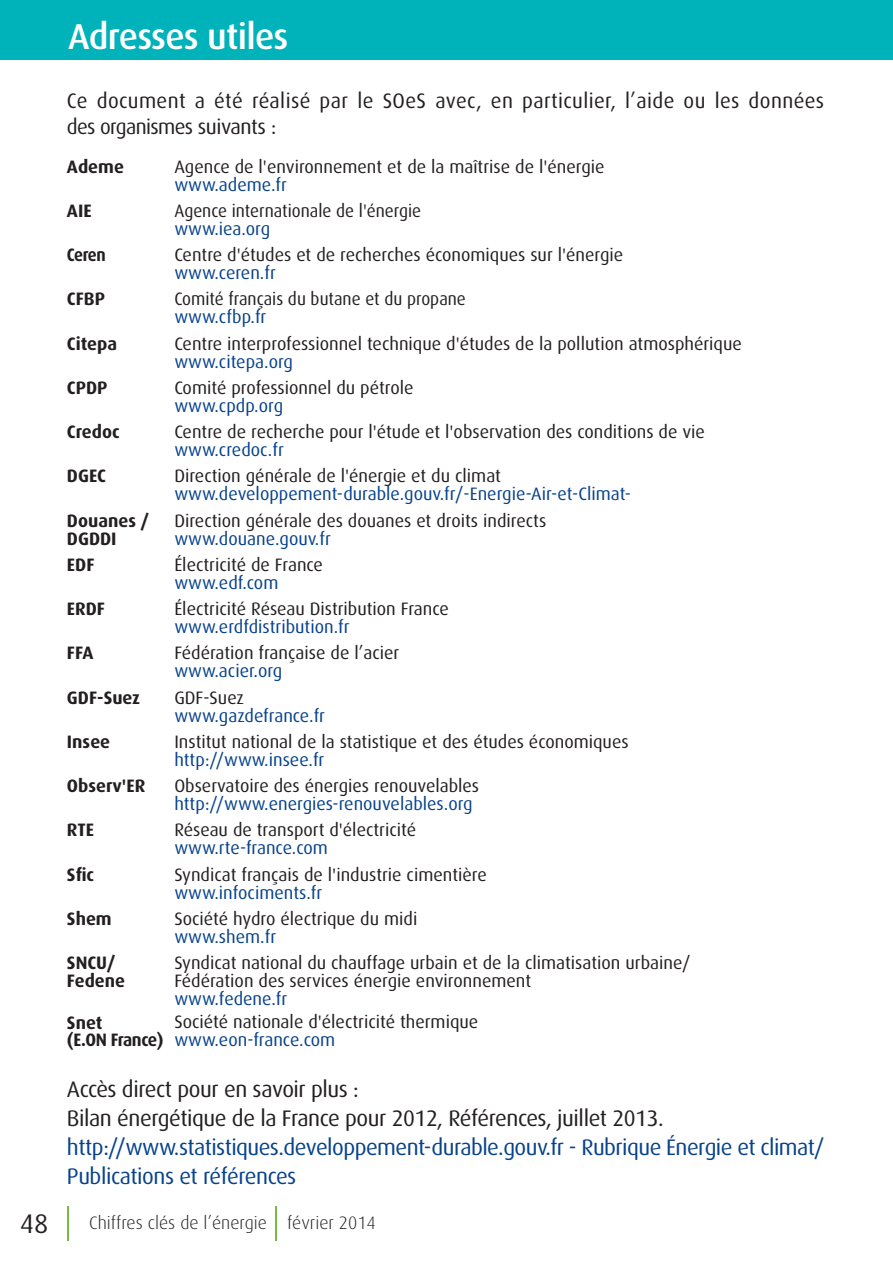
<style>
.page{position:relative;width:893px;height:1276px;background:#fff}
.page>*{position:absolute;margin:0;border:0;box-sizing:border-box;transform-origin:0 0}
.t1{font:500 36px "Dax OT";letter-spacing:-.02em;color:#fff}
.t2{font:27px "Dax OT";color:#231f20}
.t3{font:22.5px/28.8px "Dax OT";letter-spacing:-.025em;color:#07428b}
.t4{font:22.5px/28.8px "Dax OT";letter-spacing:-.02em;color:#231f20}
.t5{font:21px/25.2px "Dax OT";letter-spacing:.02em;color:#231f20}
.t6{font:18px/18px "Dax OT";color:#231f20}
.t7{font:18px "Dax OT";color:#07428b}
.t8{font:700 18px/18px "Dax OT";color:#231f20}
.t9{font:18px "Dax OT";color:#231f20;scale:.95 1}
.t10{font:300 18px "Dax";color:#231f20}
.t11{font:700 18px/18px "Dax OT";letter-spacing:-.025em;color:#231f20}
.t12{font:700 18px "Dax OT";color:#231f20;scale:.9 1}
</style>
<div class="page">
<hr style="left:276px;top:1206px;width:1px;height:34px;background:#77bb40">
<hr style="left:67px;top:1206px;width:2px;height:34px;background:#77bb40">
<div style="left:0;top:0;width:893px;height:60px;background:#00b2b9"></div>
<h1 class="t1" style="left:68px;top:16px;width:222px">Adresses utiles</h1>
<p class="t5" style="left:67px;top:89px;width:759px">Ce document a été réalisé par le SOeS avec, en particulier, l’aide ou les données des organismes suivants :</p>
<p class="t8" style="left:67px;top:157px;width:58px">Ademe</p>
<p class="t6" style="left:174px;top:158px;width:432px">Agence de l'environnement et de la maîtrise de l'énergie</p>
<p class="t7" style="left:174px;top:174px;width:114px">www.ademe.fr</p>
<p class="t8" style="left:67px;top:202px;width:26px">AIE</p>
<p class="t9" style="left:174px;top:201px;width:261px">Agence internationale de l'énergie</p>
<p class="t7" style="left:174px;top:219px;width:97px">www.iea.org</p>
<p class="t12" style="left:67px;top:245px;width:45px">Ceren</p>
<p class="t6" style="left:174px;top:246px;width:450px">Centre d'études et de recherches économiques sur l'énergie</p>
<p class="t7" style="left:174px;top:263px;width:103px">www.ceren.fr</p>
<p class="t8" style="left:67px;top:290px;width:40px">CFBP</p>
<p class="t9" style="left:174px;top:289px;width:308px">Comité français du butane et du propane</p>
<p class="t7" style="left:174px;top:307px;width:94px">www.cfbp.fr</p>
<p class="t8" style="left:67px;top:334px;width:52px">Citepa</p>
<p class="t6" style="left:174px;top:334px;width:569px">Centre interprofessionnel technique d'études de la pollution atmosphérique</p>
<p class="t7" style="left:174px;top:351px;width:120px">www.citepa.org</p>
<p class="t8" style="left:67px;top:379px;width:42px">CPDP</p>
<p class="t6" style="left:174px;top:379px;width:241px">Comité professionnel du pétrole</p>
<p class="t7" style="left:174px;top:396px;width:110px">www.cpdp.org</p>
<p class="t8" style="left:67px;top:423px;width:54px">Credoc</p>
<p class="t6" style="left:174px;top:423px;width:532px">Centre de recherche pour l'étude et l'observation des conditions de vie</p>
<p class="t7" style="left:174px;top:440px;width:111px">www.credoc.fr</p>
<p class="t8" style="left:67px;top:467px;width:40px">DGEC</p>
<p class="t6" style="left:174px;top:467px;width:328px">Direction générale de l'énergie et du climat</p>
<p class="t7" style="left:174px;top:484px;width:458px">www.developpement-durable.gouv.fr/-Energie-Air-et-Climat-</p>
<p class="t8" style="left:67px;top:511px;width:84px">Douanes /<br>DGDDI</p>
<p class="t6" style="left:174px;top:511px;width:373px">Direction générale des douanes et droits indirects</p>
<p class="t7" style="left:174px;top:528px;width:158px">www.douane.gouv.fr</p>
<p class="t8" style="left:67px;top:555px;width:29px">EDF</p>
<p class="t6" style="left:174px;top:556px;width:150px">Électricité de France</p>
<p class="t7" style="left:174px;top:572px;width:106px">www.edf.com</p>
<p class="t8" style="left:67px;top:600px;width:40px">ERDF</p>
<p class="t6" style="left:174px;top:600px;width:276px">Électricité Réseau Distribution France</p>
<p class="t7" style="left:174px;top:617px;width:177px">www.erdfdistribution.fr</p>
<p class="t8" style="left:67px;top:644px;width:28px">FFA</p>
<p class="t6" style="left:174px;top:644px;width:227px">Fédération française de l’acier</p>
<p class="t7" style="left:174px;top:661px;width:110px">www.acier.org</p>
<p class="t8" style="left:67px;top:688px;width:75px">GDF-Suez</p>
<p class="t6" style="left:174px;top:688px;width:71px">GDF-Suez</p>
<p class="t7" style="left:174px;top:705px;width:152px">www.gazdefrance.fr</p>
<p class="t8" style="left:67px;top:732px;width:45px">Insee</p>
<p class="t6" style="left:174px;top:732px;width:456px">Institut national de la statistique et des études économiques</p>
<p class="t7" style="left:174px;top:749px;width:152px">http://www.insee.fr</p>
<p class="t8" style="left:67px;top:777px;width:80px">Observ'ER</p>
<p class="t6" style="left:174px;top:777px;width:306px">Observatoire des énergies renouvelables</p>
<p class="t7" style="left:174px;top:794px;width:300px">http://www.energies-renouvelables.org</p>
<p class="t8" style="left:67px;top:821px;width:29px">RTE</p>
<p class="t6" style="left:174px;top:821px;width:243px">Réseau de transport d'électricité</p>
<p class="t7" style="left:174px;top:838px;width:155px">www.rte-france.com</p>
<p class="t8" style="left:67px;top:865px;width:29px">Sfic</p>
<p class="t6" style="left:174px;top:865px;width:314px">Syndicat français de l'industrie cimentière</p>
<p class="t7" style="left:174px;top:882px;width:149px">www.infociments.fr</p>
<p class="t8" style="left:67px;top:909px;width:46px">Shem</p>
<p class="t6" style="left:174px;top:909px;width:245px">Société hydro électrique du midi</p>
<p class="t7" style="left:174px;top:926px;width:103px">www.shem.fr</p>
<p class="t8" style="left:67px;top:954px;width:60px">SNCU/<br>Fedene</p>
<p class="t6" style="left:174px;top:954px;width:518px">Syndicat national du chauffage urbain et de la climatisation urbaine/<br>Fédération des services énergie environnement</p>
<p class="t7" style="left:174px;top:988px;width:114px">www.fedene.fr</p>
<p class="t11" style="left:67px;top:1013px;width:98px">Snet<br>(E.ON France)</p>
<p class="t6" style="left:174px;top:1013px;width:305px">Société nationale d'électricité thermique</p>
<p class="t7" style="left:174px;top:1030px;width:162px">www.eon-france.com</p>
<p class="t4" style="left:67px;top:1075px;width:598px">Accès direct pour en savoir plus :<br>Bilan énergétique de la France pour 2012, Références, juillet 2013.</p>
<p class="t3" style="left:67px;top:1133px;width:759px">http://www.statistiques.developpement-durable.gouv.fr - Rubrique Énergie et climat/<br>Publications et références</p>
<h2 class="t2" style="left:20px;top:1208px;width:30px">48</h2>
<p class="t10" style="left:89px;top:1213px;width:288px">Chiffres clés de l’énergie février 2014</p>
</div>
